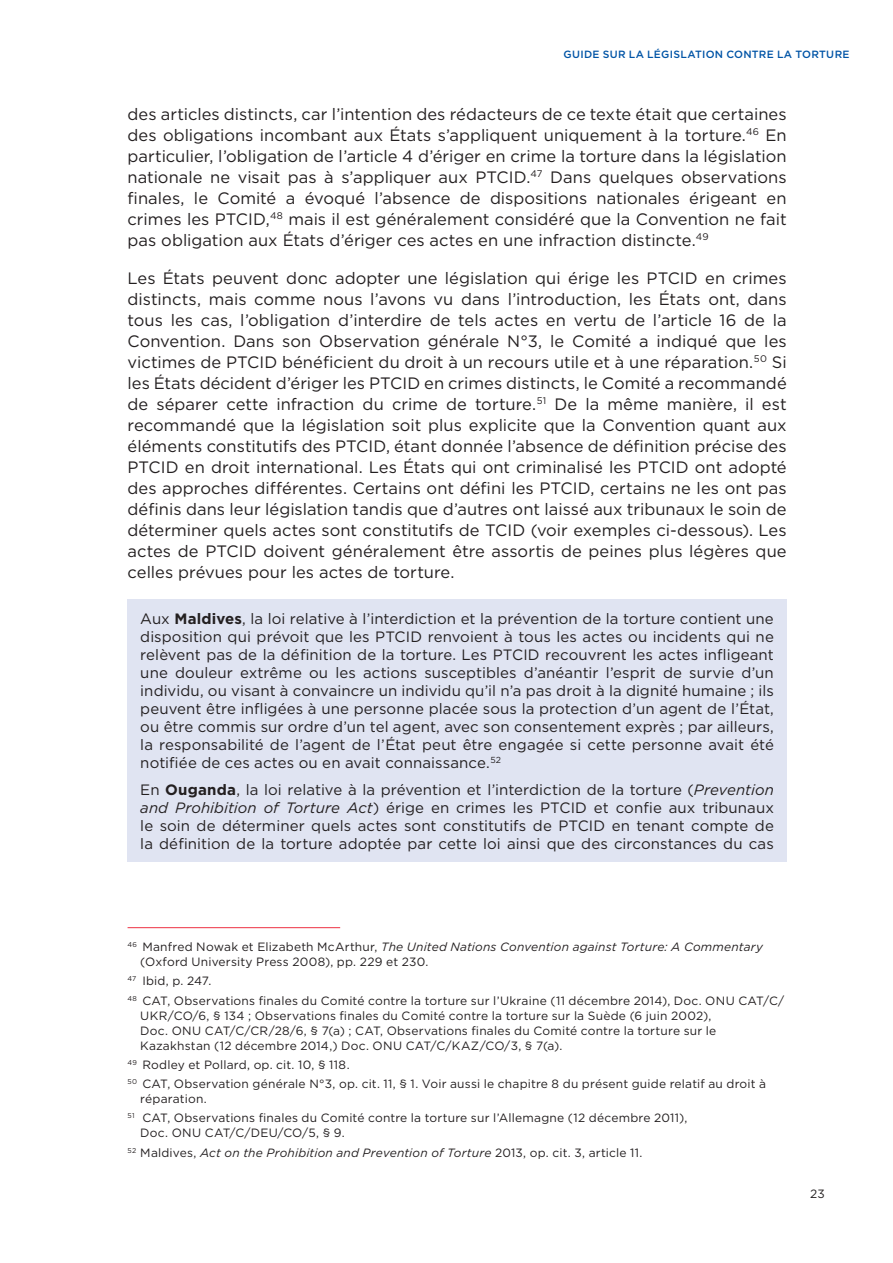
<style>
.page{position:relative;width:893px;height:1263px;background:#fff}
.page>*{position:absolute;margin:0;border:0;box-sizing:border-box;transform-origin:0 0}
.text{font:16.5px/21px "Gotham";color:#231f20;text-align:justify}
.text_in_box{font:15px/18px "Gotham";letter-spacing:.005em;color:#231f20;text-align:justify}
.footnotes{font:12px/15px "Gotham";letter-spacing:.015em;color:#231f20}
.footnotes-2{font:italic 12px "Gotham";letter-spacing:.01em;color:#231f20}
.t1{font:500 10.5px "Gotham";letter-spacing:.03em;color:#0154a6}
.s1{font-weight:700}
.s2{font-style:italic}
.s3{font-style:normal}
</style>
<div class="page">
<hr style="left:128px;top:927px;width:212px;height:1px;background:#ef4858">
<div style="left:128px;top:600px;width:659px;height:262px;background:#e0e4f2"></div>
<p class="t1" style="left:563px;top:48px;width:288px">GUIDE SUR LA LÉGISLATION CONTRE LA TORTURE</p>
<p class="text" style="left:128px;top:103px;width:661px">des articles distincts, car l’intention des rédacteurs de ce texte était que certaines des obligations incombant aux États s’appliquent uniquement à la torture.<sup>46</sup> En particulier, l’obligation de l’article 4 d’ériger en crime la torture dans la législation nationale ne visait pas à s’appliquer aux PTCID.<sup>47</sup> Dans quelques observations finales, le Comité a évoqué l’absence de dispositions nationales érigeant en crimes les PTCID,<sup>48</sup> mais il est généralement considéré que la Convention ne fait pas obligation aux États d’ériger ces actes en une infraction distincte.<sup>49</sup></p>
<p class="text" style="left:128px;top:267px;width:661px">Les États peuvent donc adopter une législation qui érige les PTCID en crimes distincts, mais comme nous l’avons vu dans l’introduction, les États ont, dans tous les cas, l’obligation d’interdire de tels actes en vertu de l’article 16 de la Convention. Dans son Observation générale N°3, le Comité a indiqué que les victimes de PTCID bénéficient du droit à un recours utile et à une réparation.<sup>50</sup> Si les États décident d’ériger les PTCID en crimes distincts, le Comité a recommandé de séparer cette infraction du crime de torture.<sup>51</sup> De la même manière, il est recommandé que la législation soit plus explicite que la Convention quant aux éléments constitutifs des PTCID, étant donnée l’absence de définition précise des PTCID en droit international. Les États qui ont criminalisé les PTCID ont adopté des approches différentes. Certains ont défini les PTCID, certains ne les ont pas définis dans leur législation tandis que d’autres ont laissé aux tribunaux le soin de déterminer quels actes sont constitutifs de TCID (voir exemples ci-dessous). Les actes de PTCID doivent généralement être assortis de peines plus légères que celles prévues pour les actes de torture.</p>
<p class="text_in_box" style="left:140px;top:610px;width:635px">Aux <span class="s1">Maldives</span>, la loi relative à l’interdiction et la prévention de la torture contient une disposition qui prévoit que les PTCID renvoient à tous les actes ou incidents qui ne relèvent pas de la définition de la torture. Les PTCID recouvrent les actes infligeant une douleur extrême ou les actions susceptibles d’anéantir l’esprit de survie d’un individu, ou visant à convaincre un individu qu’il n’a pas droit à la dignité humaine ; ils peuvent être infligées à une personne placée sous la protection d’un agent de l’État, ou être commis sur ordre d’un tel agent, avec son consentement exprès ; par ailleurs, la responsabilité de l’agent de l’État peut être engagée si cette personne avait été notifiée de ces actes ou en avait connaissance.<sup>52</sup></p>
<p class="text_in_box" style="left:140px;top:780px;width:635px">En <span class="s1">Ouganda</span>, la loi relative à la prévention et l’interdiction de la torture (<span class="s2">Prevention and Prohibition of Torture Act</span>) érige en crimes les PTCID et confie aux tribunaux le soin de déterminer quels actes sont constitutifs de PTCID en tenant compte de la définition de la torture adoptée par cette loi ainsi que des circonstances du cas</p>
<p class="footnotes" style="left:140px;top:939px;width:624px;text-indent:-13px"><sup>46</sup> Manfred Nowak et Elizabeth McArthur, <span class="s2">The United Nations Convention against Torture: A Commentary </span>(Oxford University Press 2008), pp. 229 et 230.</p>
<p class="footnotes" style="left:128px;top:973px;width:85px"><sup>47</sup> Ibid, p. 247.</p>
<p class="footnotes" style="left:140px;top:993px;width:645px;text-indent:-13px"><sup>48</sup> CAT, Observations finales du Comité contre la torture sur l’Ukraine (11 décembre 2014), Doc. ONU CAT/C/ UKR/CO/6, § 134 ; Observations finales du Comité contre la torture sur la Suède (6 juin 2002),<br>Doc. ONU CAT/C/CR/28/6, § 7(a) ; CAT, Observations finales du Comité contre la torture sur le Kazakhstan (12 décembre 2014,) Doc. ONU CAT/C/KAZ/CO/3, § 7(a).</p>
<p class="footnotes" style="left:128px;top:1057px;width:224px"><sup>49</sup> Rodley et Pollard, op. cit. 10, § 118.</p>
<p class="footnotes" style="left:140px;top:1076px;width:627px;text-indent:-13px"><sup>50</sup> CAT, Observation générale N°3, op. cit. 11, § 1. Voir aussi le chapitre 8 du présent guide relatif au droit à réparation.</p>
<p class="footnotes" style="left:140px;top:1110px;width:548px;text-indent:-13px"><sup>51</sup> CAT, Observations finales du Comité contre la torture sur l’Allemagne (12 décembre 2011),<br>Doc. ONU CAT/C/DEU/CO/5, § 9.</p>
<p class="footnotes-2" style="left:128px;top:1145px;width:516px"><sup>52</sup> <span class="s3">Maldives,</span> Act on the Prohibition and Prevention of Torture <span class="s3">2013, op. cit. 3, article 11.</span></p>
<p class="footnotes" style="left:810px;top:1186px;width:16px">23</p>
</div>
